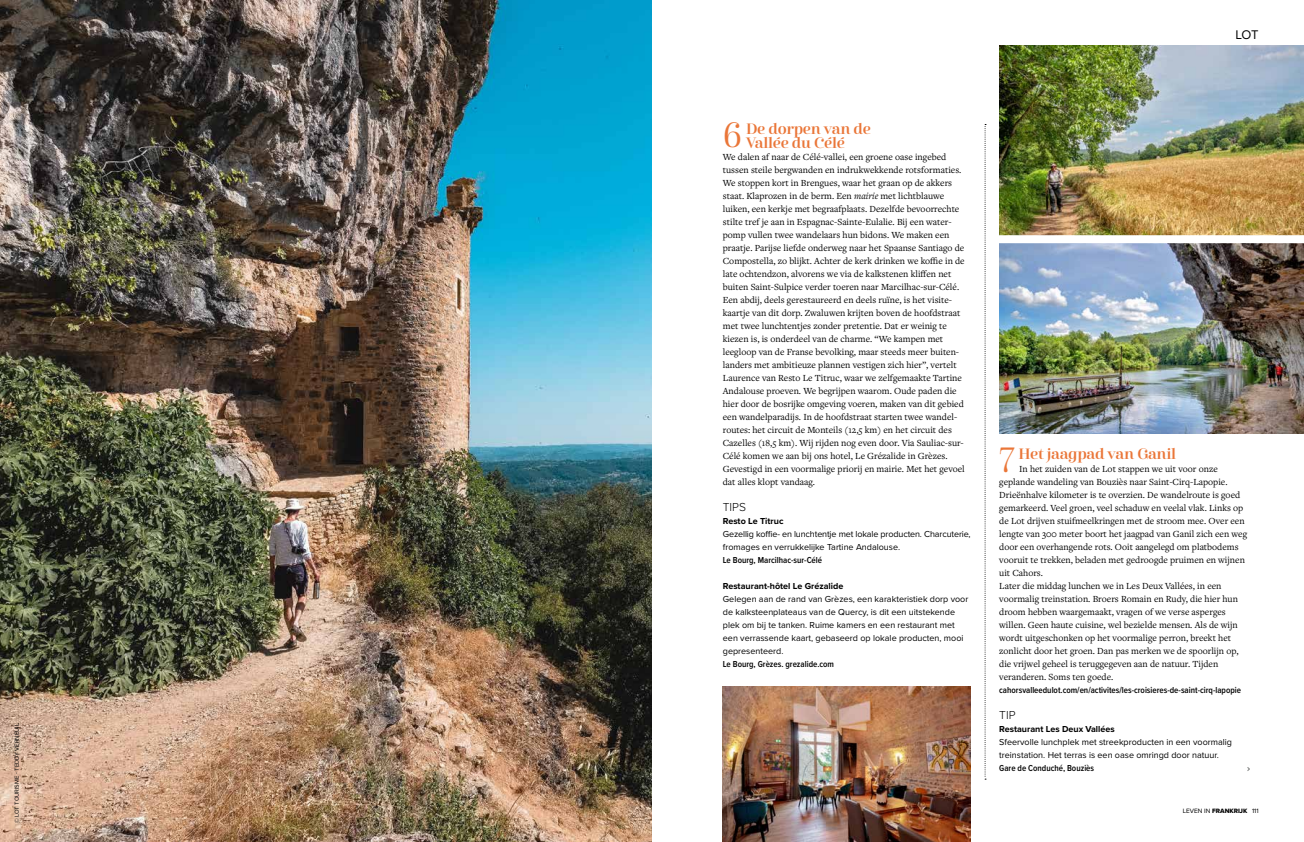
<style>
.page{position:relative;width:1304px;height:842px;background:#fff}
.page>*{position:absolute;margin:0;border:0;box-sizing:border-box;transform-origin:0 0}
.t1{font:35px "Cabrito Didone Nor Reg";color:#ea7638}
.t2{font:15px/14px "Cabrito Didone Nor Dem";letter-spacing:-.02em;color:#ea7638}
.t3{font:13px "Proxima Nova";color:#000}
.t4{font:300 12px "Proxima Nova";color:#000}
.t5{font:9.7px/13px "Freight Text Pro";color:#000}
.t6{font:9px/13px "Proxima Nova";color:#000}
.t7{font:600 9px "Proxima Nova Cond";color:#000}
.t8{font:700 9px "Proxima Nova";color:#000}
.t9{font:6.5px "Proxima Nova";color:#000}
.t10{font:6px "Proxima Nova";color:#000}
.s1{font-style:italic}
.s2{font-family:"Proxima Nova Extrabld"}
</style>
<div class="page">
<img style="left:0;top:0;width:652px;height:842px">
<img style="left:723px;top:686px;width:248px;height:156px">
<img style="left:1000px;top:45px;width:304px;height:388px">
<svg style="left:985px;top:124px;width:1px;height:656px"></svg>
<div style="left:992px;top:235px;width:312px;height:8px;background:#fff"></div>
<p class="t10" style="left:12px;top:823px;width:101px;rotate:-90deg">© LOT TOURISME - TEDDY VERNEUIL</p>
<h3 class="t3" style="left:1235px;top:25px;width:25px">LOT</h3>
<h1 class="t1" style="left:723px;top:115px;width:21px">6</h1>
<h2 class="t2" style="left:746px;top:122px;width:126px">De dorpen van de<br>Vallée du Célé</h2>
<p class="t5" style="left:723px;top:150px;width:244px">We dalen af naar de Célé-vallei, een groene oase ingebed tussen steile bergwanden en indrukwekkende rotsformaties.<br>We stoppen kort in Brengues, waar het graan op de akkers staat. Klaprozen in de berm. Een <span class="s1">mairie</span> met lichtblauwe luiken, een kerkje met begraafplaats. Dezelfde bevoorrechte stilte tref je aan in Espagnac-Sainte-Eulalie. Bij een water&shy;pomp vullen twee wandelaars hun bidons. We maken een praatje. Parijse liefde onderweg naar het Spaanse Santiago de Compostella, zo blijkt. Achter de kerk drinken we koffie in de late ochtendzon, alvorens we via de kalkstenen kliffen net buiten Saint-Sulpice verder toeren naar Marcilhac-sur-Célé.<br>Een abdij, deels gerestaureerd en deels ruïne, is het visite&shy;kaartje van dit dorp. Zwaluwen krijten boven de hoofdstraat met twee lunchtentjes zonder pretentie. Dat er weinig te kiezen is, is onderdeel van de charme. “We kampen met leegloop van de Franse bevolking, maar steeds meer buiten&shy;landers met ambitieuze plannen vestigen zich hier”, vertelt Laurence van Resto Le Titruc, waar we zelfgemaakte Tartine Andalouse proeven. We begrijpen waarom. Oude paden die hier door de bosrijke omgeving voeren, maken van dit gebied een wandelparadijs. In de hoofdstraat starten twee wandel&shy;routes: het circuit de Monteils (12,5 km) en het circuit des Cazelles (18,5 km). Wij rijden nog even door. Via Sauliac-sur-Célé komen we aan bij ons hotel, Le Grézalide in Grèzes.<br>Gevestigd in een voormalige priorij en mairie. Met het gevoel dat alles klopt vandaag.</p>
<p class="t4" style="left:723px;top:498px;width:25px">TIPS</p>
<p class="t8" style="left:723px;top:514px;width:62px">Resto Le Titruc</p>
<p class="t6" style="left:723px;top:527px;width:249px">Gezellig koffie- en lunchtentje met lokale producten. Charcuterie, fromages en verrukkelijke Tartine Andalouse.</p>
<p class="t7" style="left:723px;top:553px;width:101px">Le Bourg, Marcilhac-sur-Célé</p>
<p class="t8" style="left:723px;top:579px;width:122px">Restaurant-hôtel Le Grézalide</p>
<p class="t6" style="left:723px;top:592px;width:247px">Gelegen aan de rand van Grèzes, een karakteristiek dorp voor de kalksteenplateaus van de Quercy, is dit een uitstekende plek om bij te tanken. Ruime kamers en een restaurant met een verrassende kaart, gebaseerd op lokale producten, mooi gepresenteerd.</p>
<p class="t7" style="left:723px;top:657px;width:113px">Le Bourg, Grèzes. grezalide.com</p>
<h1 class="t1" style="left:999px;top:440px;width:17px">7</h1>
<h2 class="t2" style="left:1019px;top:447px;width:159px">Het jaagpad van Ganil</h2>
<p class="t5" style="left:999px;top:462px;width:249px;text-indent:20px">In het zuiden van de Lot stappen we uit voor onze geplande wandeling van Bouziès naar Saint-Cirq-Lapopie.<br>Drieënhalve kilometer is te overzien. De wandelroute is goed gemarkeerd. Veel groen, veel schaduw en veelal vlak. Links op de Lot drijven stuifmeelkringen met de stroom mee. Over een lengte van 300 meter boort het jaagpad van Ganil zich een weg door een overhangende rots. Ooit aangelegd om platbodems vooruit te trekken, beladen met gedroogde pruimen en wijnen uit Cahors.<br>Later die middag lunchen we in Les Deux Vallées, in een voormalig treinstation. Broers Romain en Rudy, die hier hun droom hebben waargemaakt, vragen of we verse asperges willen. Geen haute cuisine, wel bezielde mensen. Als de wijn wordt uitgeschonken op het voormalige perron, breekt het zonlicht door het groen. Dan pas merken we de spoorlijn op, die vrijwel geheel is teruggegeven aan de natuur. Tijden veranderen. Soms ten goede.</p>
<p class="t7" style="left:999px;top:683px;width:243px">cahorsvalleedulot.com/en/activites/les-croisieres-de-saint-cirq-lapopie</p>
<p class="t4" style="left:999px;top:706px;width:18px">TIP</p>
<p class="t8" style="left:999px;top:722px;width:117px">Restaurant Les Deux Vallées</p>
<p class="t6" style="left:999px;top:735px;width:234px">Sfeervolle lunchplek met streekproducten in een voormalig treinstation. Het terras is een oase omringd door natuur.</p>
<p class="t7" style="left:999px;top:761px;width:96px">Gare de Conduché, Bouziès</p>
<p class="t9" style="left:1183px;top:806px;width:77px">LEVEN IN <span class="s2">FRANKRIJK</span> 111</p>
</div>
